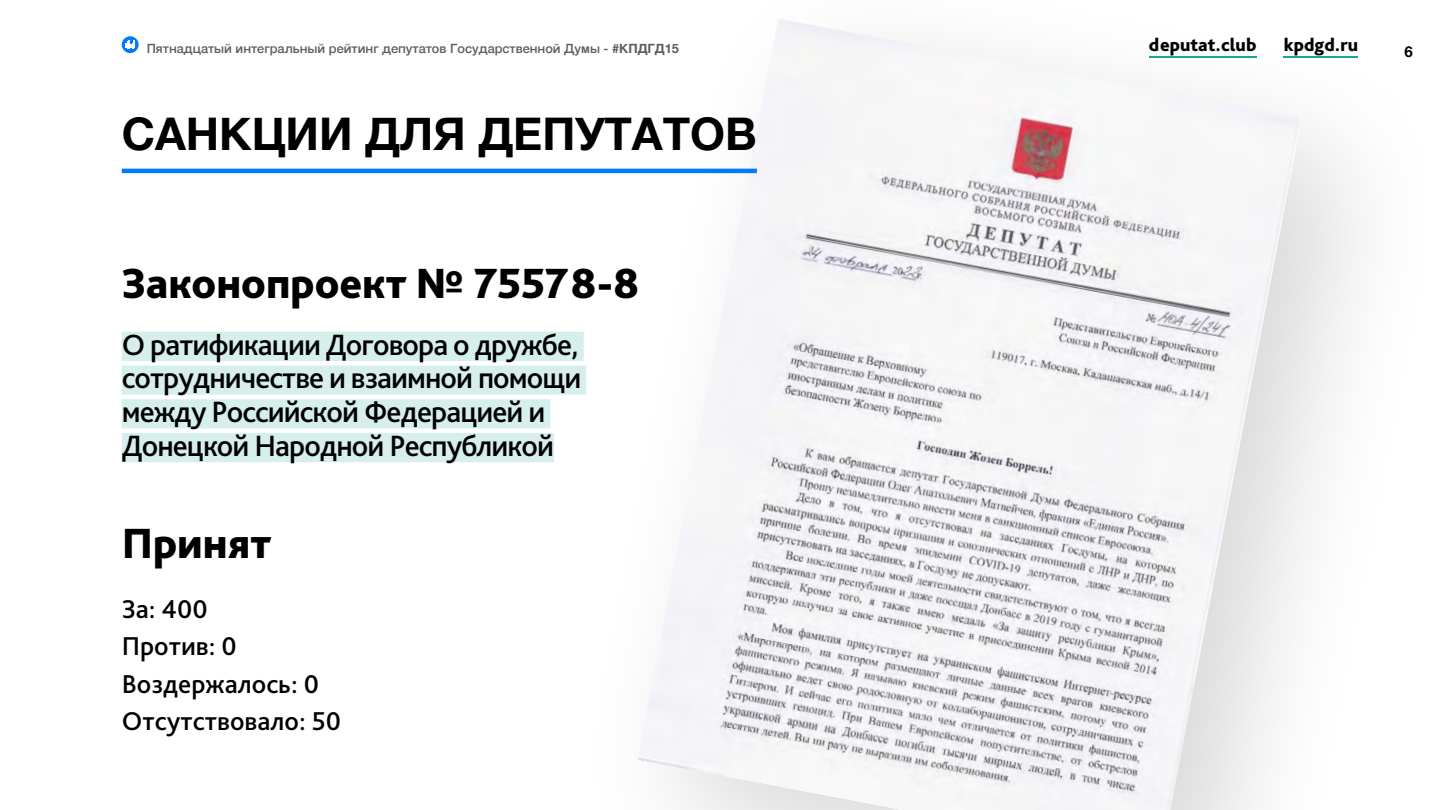
<style>
.page{position:relative;width:1440px;height:810px;background:#fff}
.page>*{position:absolute;margin:0;border:0;box-sizing:border-box;transform-origin:0 0}
.t1{font:700 45px "Helvetica Neue";color:#000}
.t2{font:800 44.25px "Bliss Pro";color:#000}
.t3{font:500 30.75px/33.8px "Bliss Pro";letter-spacing:-.03em;color:#000}
.t4{font:500 27px/37.5px "Bliss Pro";color:#000}
.t5{font:800 18.75px "Bliss Pro";color:#000}
.t6{font:700 15px "Helvetica Neue";color:#000}
.t7{font:500 12.75px "Helvetica Neue";color:#5e5e5e}
.s1{font-weight:700}
</style>
<div class="page">
<div style="left:571px;top:0;width:869px;height:810px;background:#000;opacity:.16"></div>
<img style="left:638px;top:19px;width:664px;height:791px">
<hr style="left:1283px;top:56px;width:74px;height:2px;background:#1aa696">
<hr style="left:1149px;top:56px;width:107px;height:2px;background:#1aa696">
<svg style="left:122px;top:36px;width:17px;height:17px"></svg>
<svg style="left:125px;top:40px;width:10px;height:8px"></svg>
<div style="left:122px;top:332px;width:462px;height:29px;background:#d6efec"></div>
<div style="left:122px;top:365px;width:464px;height:30px;background:#d6efec"></div>
<div style="left:122px;top:399px;width:428px;height:29px;background:#d6efec"></div>
<div style="left:122px;top:433px;width:432px;height:29px;background:#d6efec"></div>
<hr style="left:122px;top:169px;width:635px;height:4px;background:#007aff">
<p class="t7" style="left:147px;top:38px;width:534px">Пятнадцатый интегральный рейтинг депутатов Государственной Думы - <span class="s1">#КПДГД15</span></p>
<p class="t5" style="left:1149px;top:33px;width:109px">deputat.club</p>
<p class="t5" style="left:1284px;top:33px;width:76px">kpdgd.ru</p>
<p class="t6" style="left:1405px;top:40px;width:10px">6</p>
<h1 class="t1" style="left:122px;top:99px;width:637px">САНКЦИИ ДЛЯ ДЕПУТАТОВ</h1>
<h2 class="t2" style="left:122px;top:256px;width:519px">Законопроект № 75578-8</h2>
<p class="t3" style="left:122px;top:327px;width:461px">О ратификации Договора о дружбе, сотрудничестве и взаимной помощи между Российской Федерацией и<br>Донецкой Народной Республикой</p>
<h2 class="t2" style="left:122px;top:516px;width:152px">Принят</h2>
<p class="t4" style="left:122px;top:589px;width:221px">За: 400<br>Против: 0<br>Воздержалось: 0<br>Отсутствовало: 50</p>
</div>
